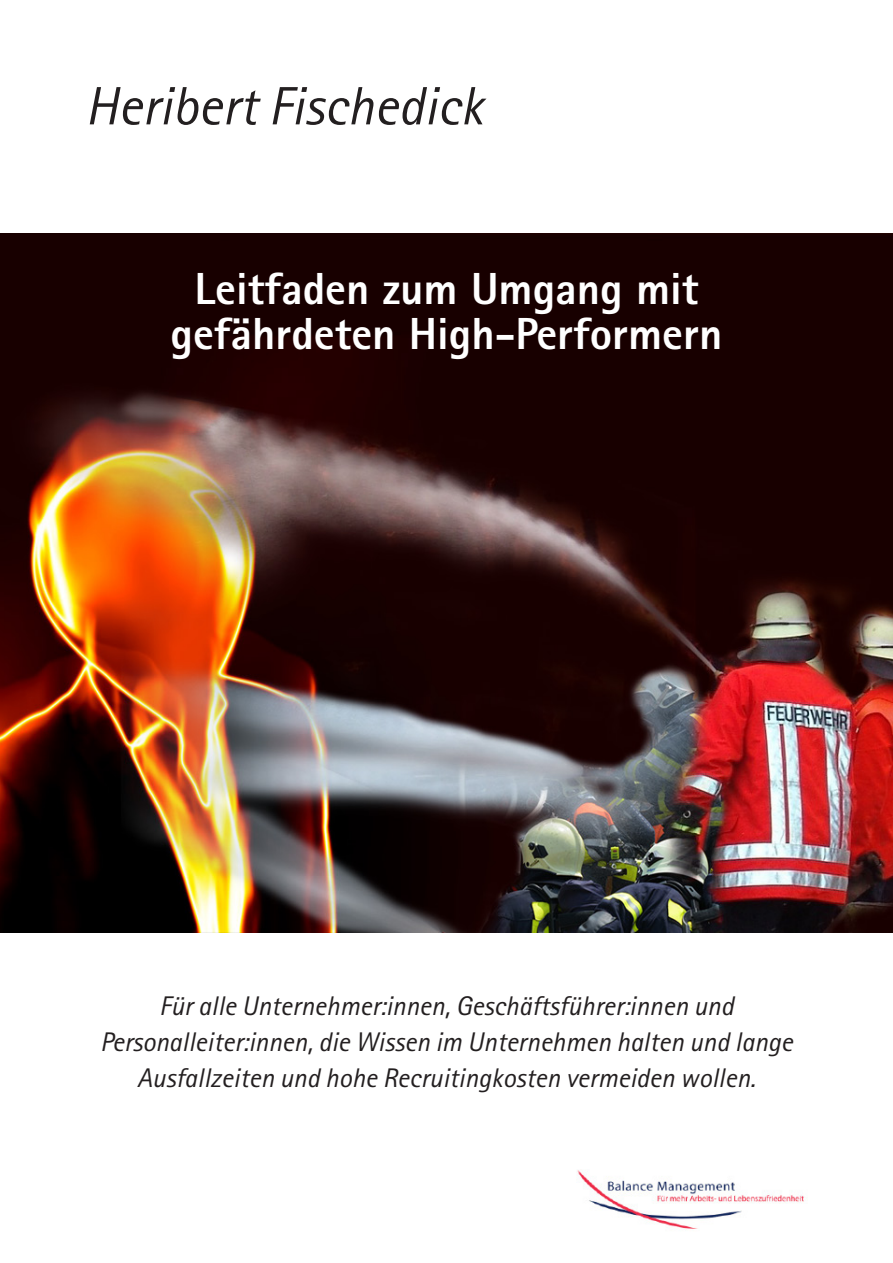
<style>
.page{position:relative;width:893px;height:1263px;background:#fff}
.page>*{position:absolute;margin:0;border:0;box-sizing:border-box;transform-origin:0 0}
.t1{font:italic 54px "Rotis Sans Serif";color:#231f20}
.t2{font:800 45px/45px "Rotis Sans Serif";color:#fff;text-align:center}
.t3{font:italic 27px/36px "Rotis Sans Serif";color:#231f20;text-align:center}
</style>
<div class="page">
<img style="left:0;top:234px;width:893px;height:699px">
<img style="left:577px;top:1170px;width:227px;height:60px">
<h1 class="t1" style="left:85px;top:74px;width:399px">Heribert Fischedick</h1>
<h2 class="t2" style="left:171px;top:266px;width:553px">Leitfaden zum Umgang mit gefährdeten High-Performern</h2>
<p class="t3" style="left:100px;top:988px;width:694px">Für alle Unternehmer:innen, Geschäftsführer:innen und<br>Personalleiter:innen, die Wissen im Unternehmen halten und lange<br>Ausfallzeiten und hohe Recruitingkosten vermeiden wollen.</p>
</div>
